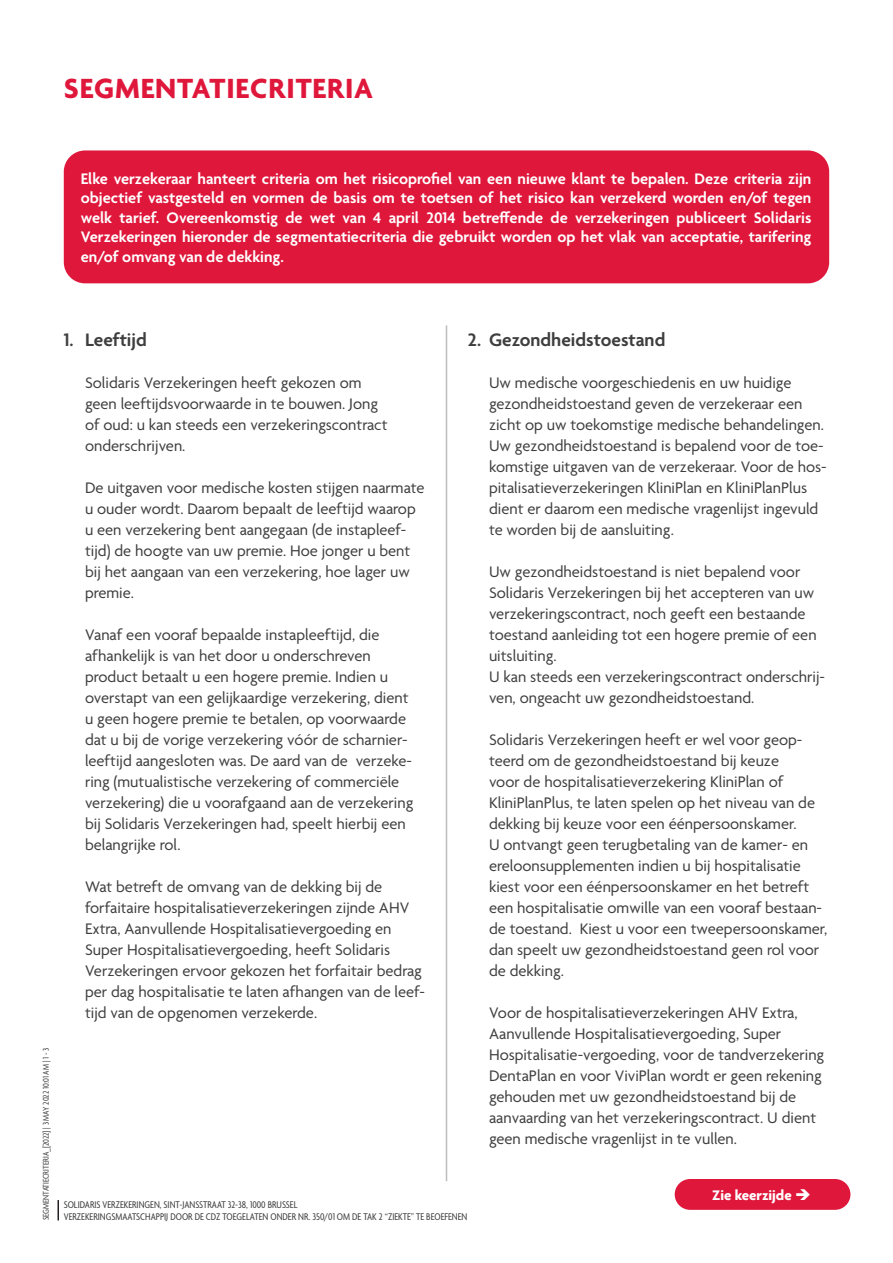
<style>
.page{position:relative;width:893px;height:1263px;background:#fff}
.page>*{position:absolute;margin:0;border:0;box-sizing:border-box;transform-origin:0 0}
.H0{font:700 30px "Agenda";letter-spacing:.03em;color:#df173b}
.t1{font:600 19.5px "Agenda";color:#3e3e3f}
.Broodtekst{font:16.5px/21px "Agenda";color:#3e3e3f}
.Broodtekst-2{font:600 16.5px/19.5px "Agenda";color:#fff;text-align:justify}
.t2{font:700 15px "Agenda";color:#fff}
.t3{font:condensed 10.5px "Agenda";color:#3e3e3f}
.t4{font:condensed 9px "Agenda";color:#3e3e3f}
</style>
<div class="page">
<svg style="left:58px;top:1200px;width:1px;height:20px"></svg>
<div style="left:675px;top:1179px;width:175px;height:31px;background:#df173b;border-radius:15px"></div>
<div style="left:64px;top:150px;width:765px;height:133px;background:#df173b;border-radius:21px"></div>
<hr style="left:446px;top:325px;width:1px;height:856px;background:#bcbdc0">
<p class="H0" style="left:64px;top:72px;width:311px">SEGMENTATIECRITERIA</p>
<p class="Broodtekst-2" style="left:81px;top:170px;width:732px">Elke verzekeraar hanteert criteria om het risicoprofiel van een nieuwe klant te bepalen. Deze criteria zijn objectief vastgesteld en vormen de basis om te toetsen of het risico kan verzekerd worden en/of tegen welk tarief. Overeenkomstig de wet van 4 april 2014 betreffende de verzekeringen publiceert Solidaris Verzekeringen hieronder de segmentatiecriteria die gebruikt worden op het vlak van acceptatie, tarifering en/of omvang van de dekking.</p>
<p class="t4" style="left:41px;top:1220px;width:174px;rotate:-90deg">Segmentatiecriteria_[2022] | 3 May 2022 10:01 am | 1 - 3</p>
<p class="t1" style="left:64px;top:330px;width:84px">1. Leeftijd</p>
<p class="Broodtekst" style="left:85px;top:374px;width:304px">Solidaris Verzekeringen heeft gekozen om geen leeftijdsvoorwaarde in te bouwen. Jong of oud: u kan steeds een verzekeringscontract onderschrijven.</p>
<p class="Broodtekst" style="left:85px;top:479px;width:341px">De uitgaven voor medische kosten stijgen naarmate u ouder wordt. Daarom bepaalt de leeftijd waarop u een verzekering bent aangegaan (de instapleef&shy;tijd) de hoogte van uw premie. Hoe jonger u bent bij het aangaan van een verzekering, hoe lager uw premie.</p>
<p class="Broodtekst" style="left:85px;top:626px;width:330px">Vanaf een vooraf bepaalde instapleeftijd, die afhankelijk is van het door u onderschreven product betaalt u een hogere premie. Indien u overstapt van een gelijkaardige verzekering, dient u geen hogere premie te betalen, op voorwaarde dat u bij de vorige verzekering vóór de scharnier&shy;leeftijd aangesloten was. De aard van de verzeke&shy;ring (mutualistische verzekering of commerciële verzekering) die u voorafgaand aan de verzekering bij Solidaris Verzekeringen had, speelt hierbij een belangrijke rol.</p>
<p class="Broodtekst" style="left:85px;top:878px;width:341px">Wat betreft de omvang van de dekking bij de forfaitaire hospitalisatieverzekeringen zijnde AHV Extra, Aanvullende Hospitalisatievergoeding en Super Hospitalisatievergoeding, heeft Solidaris Verzekeringen ervoor gekozen het forfaitair bedrag per dag hospitalisatie te laten afhangen van de leef&shy;tijd van de opgenomen verzekerde.</p>
<p class="t3" style="left:64px;top:1199px;width:235px">SOLIDARIS VERZEKERINGEN, SINT-JANSSTRAAT 32-38, 1000 BRUSSEL</p>
<p class="t1" style="left:468px;top:330px;width:199px">2. Gezondheidstoestand</p>
<p class="Broodtekst" style="left:489px;top:374px;width:339px">Uw medische voorgeschiedenis en uw huidige gezondheidstoestand geven de verzekeraar een zicht op uw toekomstige medische behandelingen.<br>Uw gezondheidstoestand is bepalend voor de toe&shy;komstige uitgaven van de verzekeraar. Voor de hos&shy;pitalisatieverzekeringen KliniPlan en KliniPlanPlus dient er daarom een medische vragenlijst ingevuld te worden bij de aansluiting.</p>
<p class="Broodtekst" style="left:489px;top:563px;width:329px">Uw gezondheidstoestand is niet bepalend voor Solidaris Verzekeringen bij het accepteren van uw verzekeringscontract, noch geeft een bestaande toestand aanleiding tot een hogere premie of een uitsluiting.</p>
<p class="Broodtekst" style="left:489px;top:668px;width:338px">U kan steeds een verzekeringscontract onderschrij&shy;ven, ongeacht uw gezondheidstoestand.</p>
<p class="Broodtekst" style="left:489px;top:731px;width:340px">Solidaris Verzekeringen heeft er wel voor geop&shy;teerd om de gezondheidstoestand bij keuze<br>voor de hospitalisatieverzekering KliniPlan of KliniPlanPlus, te laten spelen op het niveau van de dekking bij keuze voor een éénpersoonskamer.<br>U ontvangt geen terugbetaling van de kamer- en ereloonsupplementen indien u bij hospitalisatie kiest voor een éénpersoonskamer en het betreft een hospitalisatie omwille van een vooraf bestaan&shy;de toestand. Kiest u voor een tweepersoonskamer, dan speelt uw gezondheidstoestand geen rol voor de dekking.</p>
<p class="Broodtekst" style="left:489px;top:1004px;width:337px">Voor de hospitalisatieverzekeringen AHV Extra, Aanvullende Hospitalisatievergoeding, Super Hospitalisatie-vergoeding, voor de tandverzekering DentaPlan en voor ViviPlan wordt er geen rekening gehouden met uw gezondheidstoestand bij de aanvaarding van het verzekeringscontract. U dient geen medische vragenlijst in te vullen.</p>
<p class="t2" style="left:712px;top:1187px;width:100px">Zie keerzijde ➔</p>
<p class="t3" style="left:64px;top:1211px;width:405px">VERZEKERINGSMAATSCHAPPIJ DOOR DE CDZ TOEGELATEN ONDER NR. 350/01 OM DE TAK 2 “ZIEKTE” TE BEOEFENEN</p>
</div>
